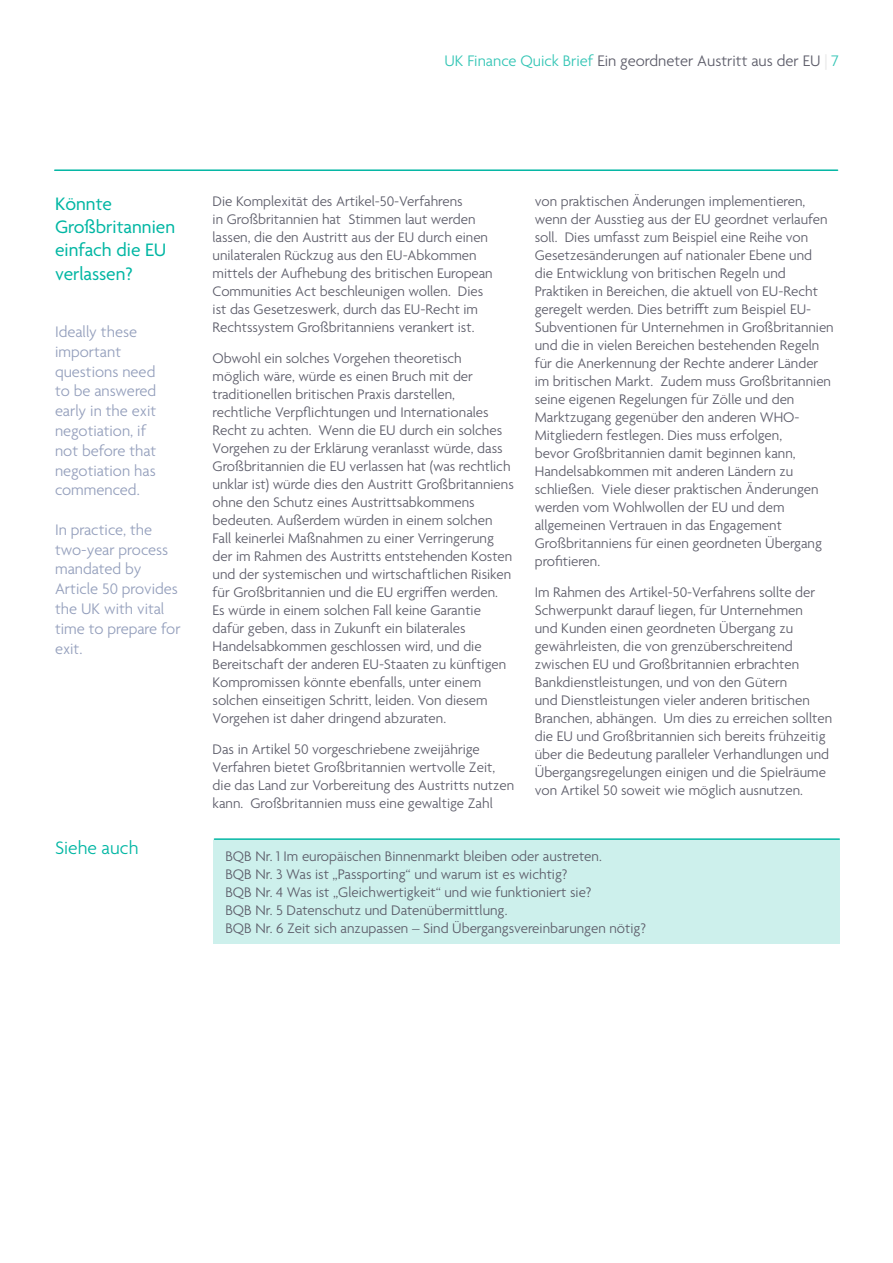
<style>
.page{position:relative;width:893px;height:1263px;background:#fff}
.page>*{position:absolute;margin:0;border:0;box-sizing:border-box;transform-origin:0 0}
.Sub_heading{font:19.5px/23.4px "Agenda";color:#00b6a3}
.Sub_heading-2{font:300 19.5px "Agenda";color:#00b6a3}
.Pullout_Quote{font:300 16.5px/19.8px "Agenda";color:#949fbc}
.t1{font:300 16.5px "Agenda";color:#5c5c69}
.Body_text{font:300 15px/18px "Agenda";color:#5c5c69}
.s1{color:#33c5b5}
.s2{color:#e4e4e4}
</style>
<div class="page">
<hr style="left:55px;top:169px;width:783px;height:2px;background:#00b6a3">
<div style="left:214px;top:840px;width:626px;height:103px;background:#cdf0ec"></div>
<hr style="left:214px;top:838px;width:625px;height:2px;background:#00b6a3">
<p class="t1" style="left:444px;top:52px;width:396px"><span class="s1">UK Finance Quick Brief</span> Ein geordneter Austritt aus der EU <span class="s2">|</span> <span class="s1">7</span></p>
<p class="Sub_heading" style="left:55px;top:193px;width:122px">Könnte<br>Großbritannien einfach die EU verlassen?</p>
<p class="Body_text" style="left:213px;top:193px;width:282px">Die Komplexität des Artikel-50-Verfahrens<br>in Großbritannien hat Stimmen laut werden lassen, die den Austritt aus der EU durch einen unilateralen Rückzug aus den EU-Abkommen mittels der Aufhebung des britischen European Communities Act beschleunigen wollen. Dies ist das Gesetzeswerk, durch das EU-Recht im Rechtssystem Großbritanniens verankert ist.</p>
<p class="Body_text" style="left:213px;top:350px;width:303px">Obwohl ein solches Vorgehen theoretisch<br>möglich wäre, würde es einen Bruch mit der traditionellen britischen Praxis darstellen, rechtliche Verpflichtungen und Internationales Recht zu achten. Wenn die EU durch ein solches Vorgehen zu der Erklärung veranlasst würde, dass Großbritannien die EU verlassen hat (was rechtlich unklar ist) würde dies den Austritt Großbritanniens ohne den Schutz eines Austrittsabkommens bedeuten. Außerdem würden in einem solchen Fall keinerlei Maßnahmen zu einer Verringerung der im Rahmen des Austritts entstehenden Kosten und der systemischen und wirtschaftlichen Risiken für Großbritannien und die EU ergriffen werden.<br>Es würde in einem solchen Fall keine Garantie dafür geben, dass in Zukunft ein bilaterales Handelsabkommen geschlossen wird, und die Bereitschaft der anderen EU-Staaten zu künftigen Kompromissen könnte ebenfalls, unter einem solchen einseitigen Schritt, leiden. Von diesem Vorgehen ist daher dringend abzuraten.</p>
<p class="Body_text" style="left:213px;top:741px;width:303px">Das in Artikel 50 vorgeschriebene zweijährige Verfahren bietet Großbritannien wertvolle Zeit, die das Land zur Vorbereitung des Austritts nutzen kann. Großbritannien muss eine gewaltige Zahl</p>
<p class="Pullout_Quote" style="left:55px;top:323px;width:103px">Ideally these important questions need to be answered early in the exit negotiation, if not before that negotiation has commenced.</p>
<p class="Pullout_Quote" style="left:55px;top:520px;width:127px">In practice, the two-year process mandated by<br>Article 50 provides the UK with vital time to prepare for exit.</p>
<p class="Body_text" style="left:535px;top:193px;width:300px">von praktischen Änderungen implementieren, wenn der Ausstieg aus der EU geordnet verlaufen soll. Dies umfasst zum Beispiel eine Reihe von Gesetzesänderungen auf nationaler Ebene und die Entwicklung von britischen Regeln und Praktiken in Bereichen, die aktuell von EU-Recht geregelt werden. Dies betrifft zum Beispiel EU-Subventionen für Unternehmen in Großbritannien und die in vielen Bereichen bestehenden Regeln für die Anerkennung der Rechte anderer Länder im britischen Markt. Zudem muss Großbritannien seine eigenen Regelungen für Zölle und den Marktzugang gegenüber den anderen WHO-Mitgliedern festlegen. Dies muss erfolgen,<br>bevor Großbritannien damit beginnen kann, Handelsabkommen mit anderen Ländern zu schließen. Viele dieser praktischen Änderungen werden vom Wohlwollen der EU und dem allgemeinen Vertrauen in das Engagement Großbritanniens für einen geordneten Übergang profitieren.</p>
<p class="Body_text" style="left:535px;top:584px;width:299px">Im Rahmen des Artikel-50-Verfahrens sollte der Schwerpunkt darauf liegen, für Unternehmen<br>und Kunden einen geordneten Übergang zu gewährleisten, die von grenzüberschreitend zwischen EU und Großbritannien erbrachten Bankdienstleistungen, und von den Gütern<br>und Dienstleistungen vieler anderen britischen Branchen, abhängen. Um dies zu erreichen sollten die EU und Großbritannien sich bereits frühzeitig über die Bedeutung paralleler Verhandlungen und Übergangsregelungen einigen und die Spielräume von Artikel 50 soweit wie möglich ausnutzen.</p>
<p class="Sub_heading-2" style="left:55px;top:837px;width:85px">Siehe auch</p>
<p class="Body_text" style="left:225px;top:848px;width:422px">BQB Nr. 1 Im europäischen Binnenmarkt bleiben oder austreten.<br>BQB Nr. 3 Was ist „Passporting“ und warum ist es wichtig?<br>BQB Nr. 4 Was ist „Gleichwertigkeit“ und wie funktioniert sie?<br>BQB Nr. 5 Datenschutz und Datenübermittlung.<br>BQB Nr. 6 Zeit sich anzupassen – Sind Übergangsvereinbarungen nötig?</p>
</div>
